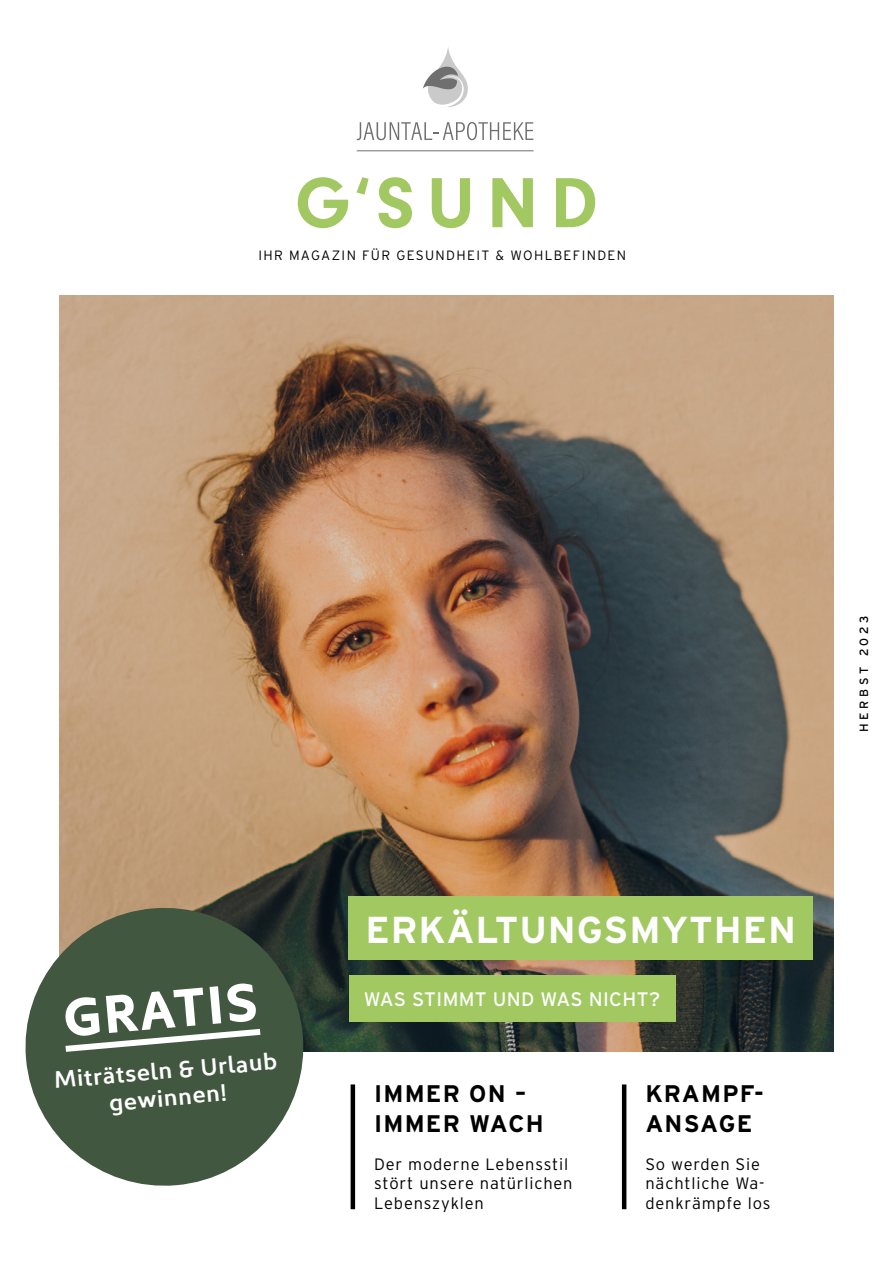
<style>
.page{position:relative;width:893px;height:1263px;background:#fff}
.page>*{position:absolute;margin:0;border:0;box-sizing:border-box;transform-origin:0 0}
.t1{font:700 73.5px "Neuzeit Gro";color:#a1c861}
.t2{font:700 53.85px "Kyrial Sans Pro";color:#fff}
.t3{font:700 37.5px "Interstate";letter-spacing:.025em;color:#fff}
.t4{font:700 24px/30px "Interstate";letter-spacing:.05em;color:#000}
.t5{font:600 24px/27px "Kyrial Sans Pro";color:#fff;text-align:center}
.t6{font:19.5px "Interstate";letter-spacing:.02em;color:#fff}
.t7{font:300 16.5px/19.8px "Interstate";letter-spacing:.05em;color:#000}
.t8{font:300 13.5px "Interstate";letter-spacing:.1em;color:#000}
.t9{font:12px "Interstate";letter-spacing:.29em;color:#000}
</style>
<div class="page">
<img style="left:60px;top:296px;width:773px;height:756px">
<hr style="left:622px;top:1084px;width:4px;height:125px;background:#000">
<hr style="left:351px;top:1084px;width:4px;height:125px;background:#000">
<svg style="left:423px;top:47px;width:45px;height:60px"></svg>
<svg style="left:357px;top:122px;width:177px;height:18px"></svg>
<hr style="left:357px;top:150px;width:177px;height:1px;background:#706f6f">
<div style="left:349px;top:975px;width:326px;height:46px;background:#a1c861"></div>
<div style="left:349px;top:896px;width:464px;height:63px;background:#a1c861"></div>
<svg style="left:25px;top:902px;width:284px;height:284px;fill:#41573f"></svg>
<svg style="left:59px;top:1025px;width:208px;height:30px"></svg>
<p class="t1" style="left:295px;top:162px;width:304px">G‘SUND</p>
<p class="t8" style="left:258px;top:247px;width:369px">IHR MAGAZIN FÜR GESUNDHEIT &amp; WOHLBEFINDEN</p>
<p class="t2" style="left:60px;top:979px;width:197px;rotate:-5deg">GRATIS</p>
<p class="t5" style="left:53px;top:1065px;width:225px;rotate:-5deg">Miträtseln &amp; Urlaub gewinnen!</p>
<p class="t9" style="left:857px;top:732px;width:117px;rotate:-90deg">HERBST 2023</p>
<p class="t3" style="left:365px;top:908px;width:432px">ERKÄLTUNGSMYTHEN</p>
<p class="t6" style="left:364px;top:988px;width:298px">WAS STIMMT UND WAS NICHT?</p>
<p class="t4" style="left:374px;top:1078px;width:171px">IMMER ON –<br>IMMER WACH</p>
<p class="t7" style="left:374px;top:1154px;width:200px">Der moderne Lebensstil stört unsere natürlichen<br>Lebenszyklen</p>
<p class="t4" style="left:645px;top:1078px;width:120px">KRAMPF-<br>ANSAGE</p>
<p class="t7" style="left:645px;top:1154px;width:126px">So werden Sie nächtliche Wa&shy;denkrämpfe los</p>
</div>
